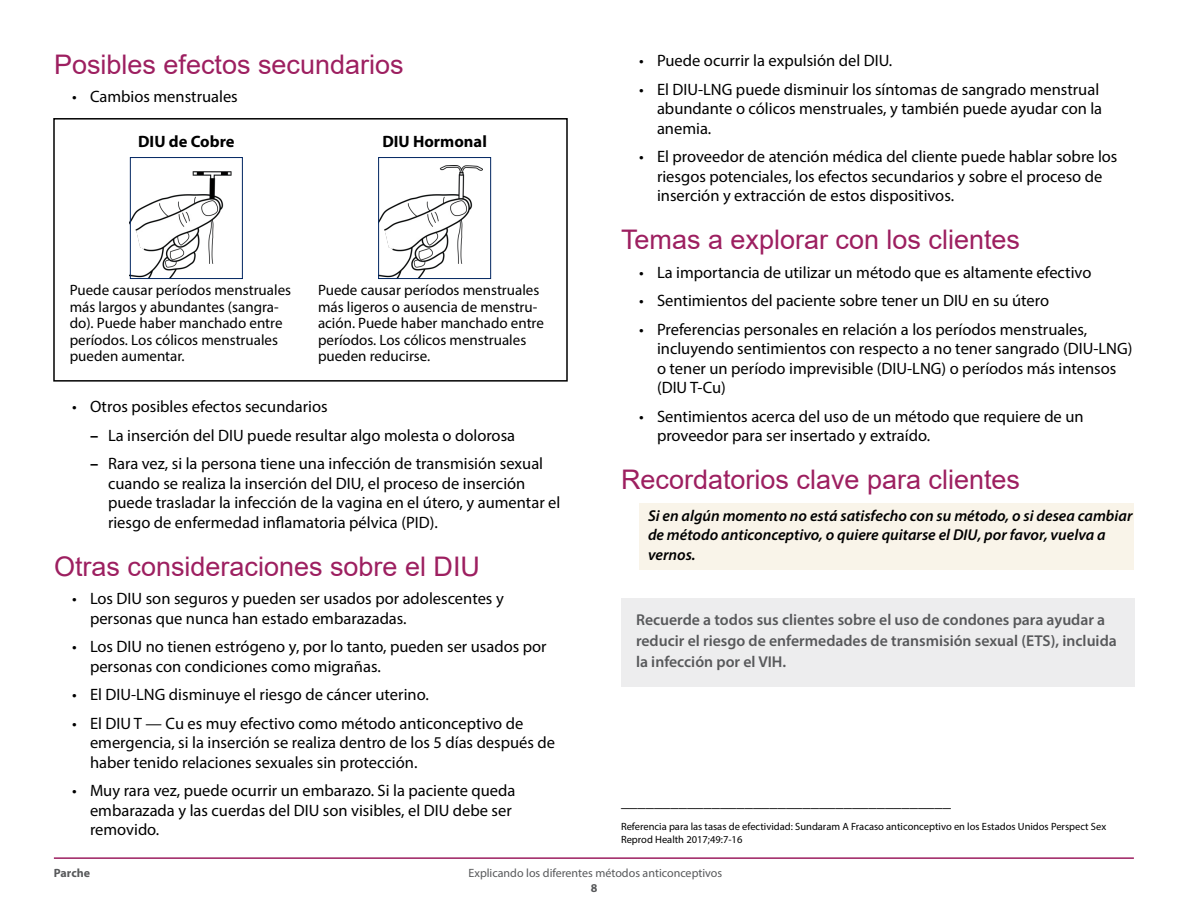
<style>
.page{position:relative;width:1188px;height:918px;background:#fff}
.page>*{position:absolute;margin:0;border:0;box-sizing:border-box;transform-origin:0 0}
.t1{font:27px "Arial";color:#9d1f60}
.t2{font:16.5px/19.5px "Myriad Pro";color:#000}
.t3{font:700 16.5px "Myriad Pro";color:#000}
.t4{font:600 15.75px/21px "Myriad Pro";color:#58595b}
.t5{font:italic 600 15.75px/19.5px "Myriad Pro";color:#000}
.t6{font:15px/16.5px "Myriad Pro";color:#000}
.t7{font:12px "Myriad Pro";color:#58595b}
.t8{font:700 12px "Myriad Pro";color:#58595b}
.t9{font:10.5px/13.5px "Myriad Pro";color:#000}
.s1{font-weight:700}
</style>
<div class="page">
<hr style="left:54px;top:857px;width:1080px;height:2px;background:#9d1f60">
<div style="left:639px;top:503px;width:495px;height:67px;background:#f9f4e9"></div>
<img style="left:132px;top:171px;width:100px;height:106px">
<div style="left:130px;top:157px;width:113px;height:122px;border:1px solid #002561"></div>
<img style="left:380px;top:165px;width:103px;height:112px">
<div style="left:378px;top:157px;width:113px;height:122px;border:1px solid #002561"></div>
<div style="left:53px;top:118px;width:515px;height:264px;border:2px solid #000"></div>
<div style="left:621px;top:598px;width:514px;height:89px;background:#ededee"></div>
<h3 class="t1" style="left:54px;top:46px;width:351px">Posibles efectos secundarios</h3>
<p class="t2" style="left:72px;top:87px;width:6px">•</p>
<p class="t2" style="left:90px;top:87px;width:149px">Cambios menstruales</p>
<p class="t3" style="left:138px;top:131px;width:98px">DIU de Cobre</p>
<p class="t3" style="left:382px;top:131px;width:106px">DIU Hormonal</p>
<p class="t6" style="left:70px;top:282px;width:223px">Puede causar períodos menstruales más largos y abundantes (sangra&shy;do). Puede haber manchado entre períodos. Los cólicos menstruales pueden aumentar.</p>
<p class="t6" style="left:318px;top:282px;width:227px">Puede causar períodos menstruales más ligeros o ausencia de menstru&shy;ación. Puede haber manchado entre períodos. Los cólicos menstruales pueden reducirse.</p>
<p class="t2" style="left:72px;top:397px;width:6px">•</p>
<p class="t2" style="left:90px;top:397px;width:239px">Otros posibles efectos secundarios</p>
<p class="t2" style="left:90px;top:425px;width:427px"><span class="s1">–</span> La inserción del DIU puede resultar algo molesta o dolorosa</p>
<p class="t2" style="left:108px;top:454px;width:454px;text-indent:-18px"><span class="s1">–</span> Rara vez, si la persona tiene una infección de transmisión sexual cuando se realiza la inserción del DIU, el proceso de inserción puede trasladar la infección de la vagina en el útero, y aumentar el riesgo de enfermedad inflamatoria pélvica (PID).</p>
<h3 class="t1" style="left:54px;top:548px;width:428px">Otras consideraciones sobre el DIU</h3>
<p class="t2" style="left:72px;top:589px;width:6px">•</p>
<p class="t2" style="left:90px;top:589px;width:415px">Los DIU son seguros y pueden ser usados por adolescentes y personas que nunca han estado embarazadas.</p>
<p class="t2" style="left:72px;top:637px;width:6px">•</p>
<p class="t2" style="left:90px;top:637px;width:458px">Los DIU no tienen estrógeno y, por lo tanto, pueden ser usados por personas con condiciones como migrañas.</p>
<p class="t2" style="left:72px;top:685px;width:6px">•</p>
<p class="t2" style="left:90px;top:685px;width:340px">El DIU-LNG disminuye el riesgo de cáncer uterino.</p>
<p class="t2" style="left:72px;top:713px;width:6px">•</p>
<p class="t2" style="left:90px;top:713px;width:467px">El DIU T — Cu es muy efectivo como método anticonceptivo de emergencia, si la inserción se realiza dentro de los 5 días después de haber tenido relaciones sexuales sin protección.</p>
<p class="t2" style="left:72px;top:781px;width:6px">•</p>
<p class="t2" style="left:90px;top:781px;width:427px">Muy rara vez, puede ocurrir un embarazo. Si la paciente queda embarazada y las cuerdas del DIU son visibles, el DIU debe ser removido.</p>
<p class="t2" style="left:639px;top:51px;width:6px">•</p>
<p class="t2" style="left:657px;top:51px;width:237px">Puede ocurrir la expulsión del DIU.</p>
<p class="t2" style="left:639px;top:79px;width:6px">•</p>
<p class="t2" style="left:657px;top:79px;width:447px">El DIU-LNG puede disminuir los síntomas de sangrado menstrual abundante o cólicos menstruales, y también puede ayudar con la anemia.</p>
<p class="t2" style="left:639px;top:147px;width:6px">•</p>
<p class="t2" style="left:657px;top:147px;width:462px">El proveedor de atención médica del cliente puede hablar sobre los riesgos potenciales, los efectos secundarios y sobre el proceso de inserción y extracción de estos dispositivos.</p>
<h3 class="t1" style="left:621px;top:221px;width:401px">Temas a explorar con los clientes</h3>
<p class="t2" style="left:639px;top:262px;width:6px">•</p>
<p class="t2" style="left:657px;top:262px;width:436px">La importancia de utilizar un método que es altamente efectivo</p>
<p class="t2" style="left:639px;top:291px;width:6px">•</p>
<p class="t2" style="left:657px;top:291px;width:394px">Sentimientos del paciente sobre tener un DIU en su útero</p>
<p class="t2" style="left:639px;top:319px;width:6px">•</p>
<p class="t2" style="left:657px;top:319px;width:477px">Preferencias personales en relación a los períodos menstruales, incluyendo sentimientos con respecto a no tener sangrado (DIU-LNG) o tener un período imprevisible (DIU-LNG) o períodos más intensos (DIU T-Cu)</p>
<p class="t2" style="left:639px;top:406px;width:6px">•</p>
<p class="t2" style="left:657px;top:406px;width:428px">Sentimientos acerca del uso de un método que requiere de un proveedor para ser insertado y extraído.</p>
<h3 class="t1" style="left:621px;top:461px;width:401px">Recordatorios clave para clientes</h3>
<p class="t5" style="left:648px;top:505px;width:486px">Si en algún momento no está satisfecho con su método, o si desea cambiar de método anticonceptivo, o quiere quitarse el DIU, por favor, vuelva a vernos.</p>
<p class="t4" style="left:636px;top:609px;width:482px">Recuerde a todos sus clientes sobre el uso de condones para ayudar a reducir el riesgo de enfermedades de transmisión sexual (ETS), incluida la infección por el VIH .</p>
<p class="t2" style="left:621px;top:792px;width:331px">________________________________________</p>
<p class="t9" style="left:621px;top:819px;width:487px">Referencia para las tasas de efectividad: Sundaram A Fracaso anticonceptivo en los Estados Unidos Perspect Sex<br>Reprod Health 2017;49:7-16</p>
<p class="t8" style="left:54px;top:865px;width:38px">Parche</p>
<p class="t7" style="left:469px;top:865px;width:255px">Explicando los diferentes métodos anticonceptivos</p>
<p class="t8" style="left:591px;top:880px;width:8px">8</p>
</div>
